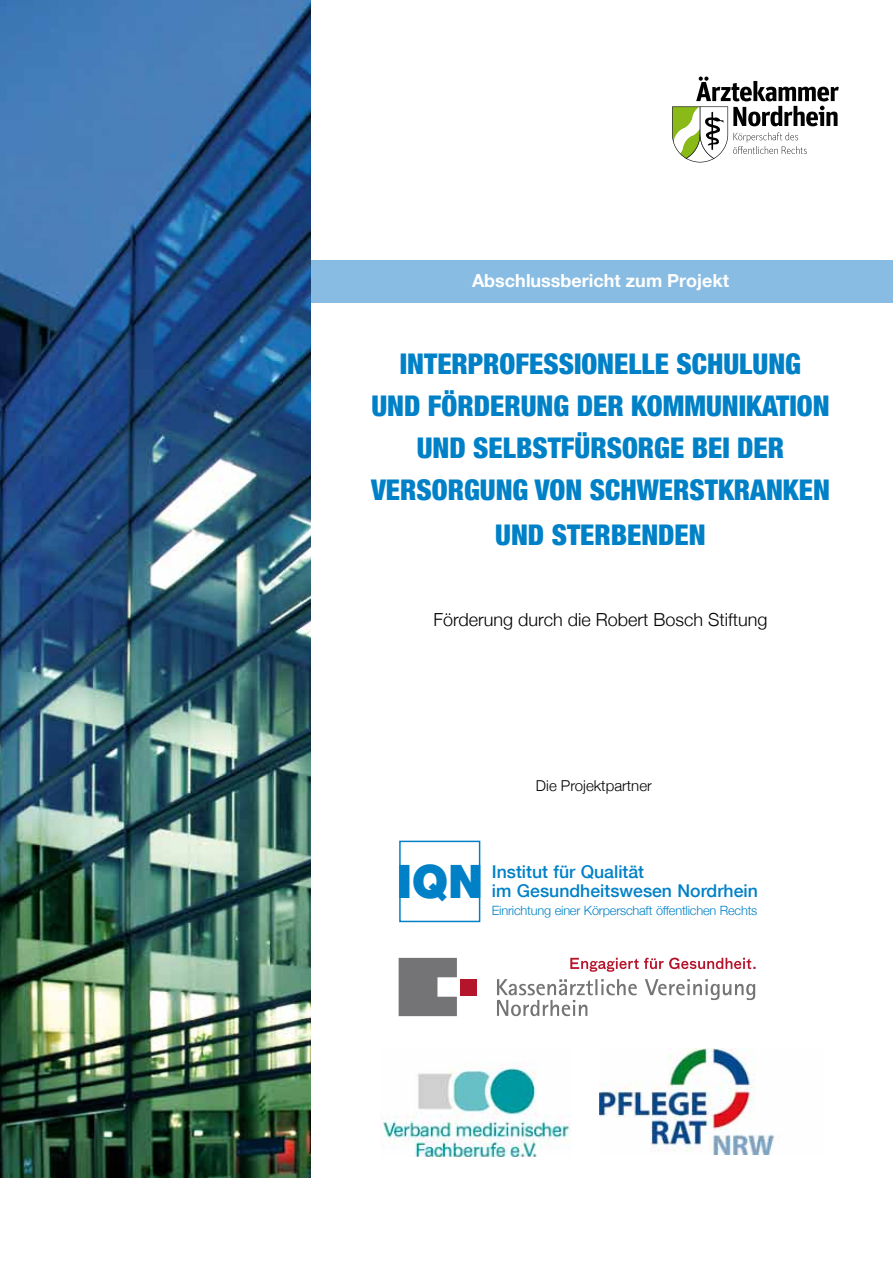
<style>
.page{position:relative;width:893px;height:1263px;background:#fff}
.page>*{position:absolute;margin:0;border:0;box-sizing:border-box;transform-origin:0 0}
.t1{font:900 46.05px "Helvetica Neue";color:#0081c7}
.t2{font:900 condensed 28.5px/42px "Helvetica Neue";color:#0081c7;text-align:center}
.t3{font:300 18px "Helvetica Neue";color:#000}
.t4{font:700 18px "Helvetica Neue";color:#fff}
.t5{font:500 17.7px/19.2px "Helvetica Neue";color:#0081c7}
.t6{font:300 15px "Helvetica Neue";color:#000}
.t7{font:300 12.75px "Helvetica Neue";letter-spacing:-.015em;color:#0081c7}
</style>
<div class="page">
<div style="left:310px;top:260px;width:583px;height:43px;background:#88bce2"></div>
<div style="left:399px;top:841px;width:81px;height:81px;border:1px solid #0081c7"></div>
<img style="left:0;top:0;width:310px;height:1178px">
<svg style="left:672px;top:77px;width:167px;height:85px"></svg>
<hr style="left:711px;top:112px;width:2px;height:38px;background:#000">
<img style="left:600px;top:1048px;width:175px;height:106px">
<img style="left:380px;top:1063px;width:191px;height:94px">
<svg style="left:570px;top:957px;width:186px;height:15px"></svg>
<svg style="left:399px;top:958px;width:58px;height:58px;background:#838385"></svg>
<div style="left:460px;top:979px;width:16px;height:16px;background:#b5152b"></div>
<svg style="left:497px;top:979px;width:258px;height:37px"></svg>
<p class="t4" style="left:472px;top:269px;width:258px">Abschlussbericht zum Projekt</p>
<p class="t2" style="left:371px;top:342px;width:460px">INTERPROFESSIONELLE SCHULUNG<br>UND FÖRDERUNG DER KOMMUNIKATION<br>UND SELBSTFÜRSORGE BEI DER<br>VERSORGUNG VON SCHWERSTKRANKEN</p>
<p class="t2" style="left:495px;top:513px;width:212px">UND STERBENDEN</p>
<p class="t3" style="left:434px;top:608px;width:335px">Förderung durch die Robert Bosch Stiftung</p>
<p class="t6" style="left:536px;top:776px;width:117px">Die Projektpartner</p>
<h1 class="t1" style="left:397px;top:854px;width:88px">IQN</h1>
<p class="t5" style="left:492px;top:862px;width:267px">Institut für Qualität<br>im Gesundheitswesen Nordrhein</p>
<p class="t7" style="left:492px;top:903px;width:267px">Einrichtung einer Körperschaft öffentlichen Rechts</p>
</div>
